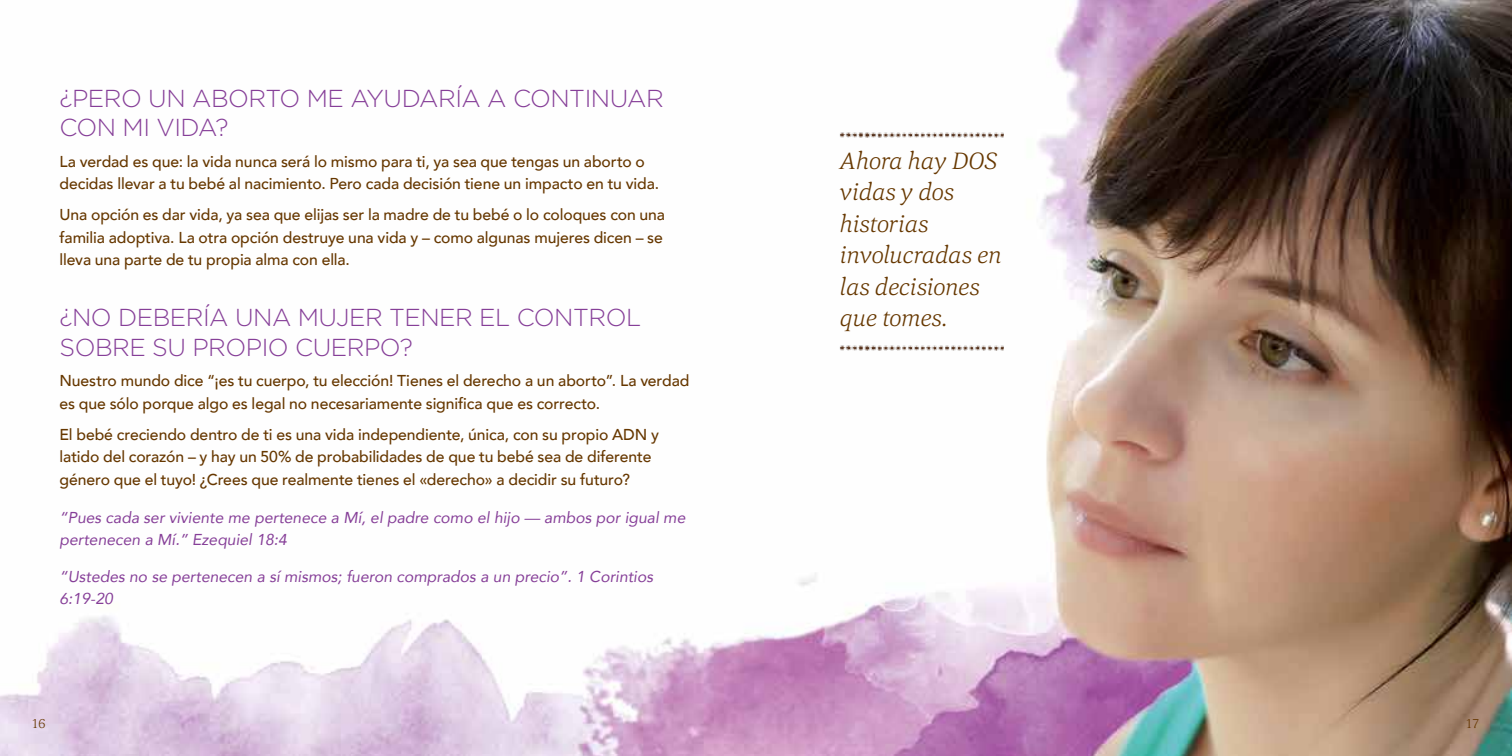
<style>
.page{position:relative;width:1512px;height:756px;background:#fff}
.page>*{position:absolute;margin:0;border:0;box-sizing:border-box;transform-origin:0 0}
.t1{font:300 24.5px/29.4px "Gotham";letter-spacing:-.02em;color:#863f98}
.t2{font:italic 300 24.5px/31.5px "Corda";letter-spacing:-.015em;color:#663700}
.t3{font:500 15.75px/22.8px "Avenir";letter-spacing:-.005em;color:#663700}
.t4{font:italic 15.75px/21.9px "Avenir";color:#863f98}
.t5{font:300 14px "Corda";color:#663700}
</style>
<div class="page">
<img style="left:0;top:0;width:1512px;height:756px">
<img style="left:838px;top:129px;width:165px;height:10px">
<img style="left:838px;top:342px;width:165px;height:9px">
<h1 class="t1" style="left:60px;top:83px;width:606px">¿PERO UN ABORTO ME AYUDARÍA A CONTINUAR<br>CON MI VIDA?</h1>
<p class="t3" style="left:60px;top:149px;width:601px">La verdad es que: la vida nunca será lo mismo para ti, ya sea que tengas un aborto o decidas llevar a tu bebé al nacimiento. Pero cada decisión tiene un impacto en tu vida.</p>
<p class="t3" style="left:60px;top:202px;width:607px">Una opción es dar vida, ya sea que elijas ser la madre de tu bebé o lo coloques con una familia adoptiva. La otra opción destruye una vida y – como algunas mujeres dicen – se lleva una parte de tu propia alma con ella.</p>
<h1 class="t1" style="left:60px;top:303px;width:583px">¿NO DEBERÍA UNA MUJER TENER EL CONTROL<br>SOBRE SU PROPIO CUERPO?</h1>
<p class="t3" style="left:60px;top:369px;width:632px">Nuestro mundo dice “¡es tu cuerpo, tu elección! Tienes el derecho a un aborto”. La verdad es que sólo porque algo es legal no necesariamente significa que es correcto.</p>
<p class="t3" style="left:60px;top:422px;width:601px">El bebé creciendo dentro de ti es una vida independiente, única, con su propio ADN y latido del corazón – y hay un 50% de probabilidades de que tu bebé sea de diferente género que el tuyo! ¿Crees que realmente tienes el «derecho» a decidir su futuro?</p>
<p class="t4" style="left:60px;top:506px;width:627px">“Pues cada ser viviente me pertenece a Mí, el padre como el hijo — ambos por igual me pertenecen a Mí.” Ezequiel 18:4</p>
<p class="t4" style="left:60px;top:566px;width:595px">“Ustedes no se pertenecen a sí mismos; fueron comprados a un precio”. 1 Corintios<br>6:19-20</p>
<h1 class="t2" style="left:840px;top:144px;width:163px">Ahora hay DOS vidas y dos historias involucradas en las decisiones que tomes.</h1>
<p class="t5" style="left:31px;top:714px;width:16px">16</p>
<p class="t5" style="left:1466px;top:714px;width:16px">17</p>
</div>
